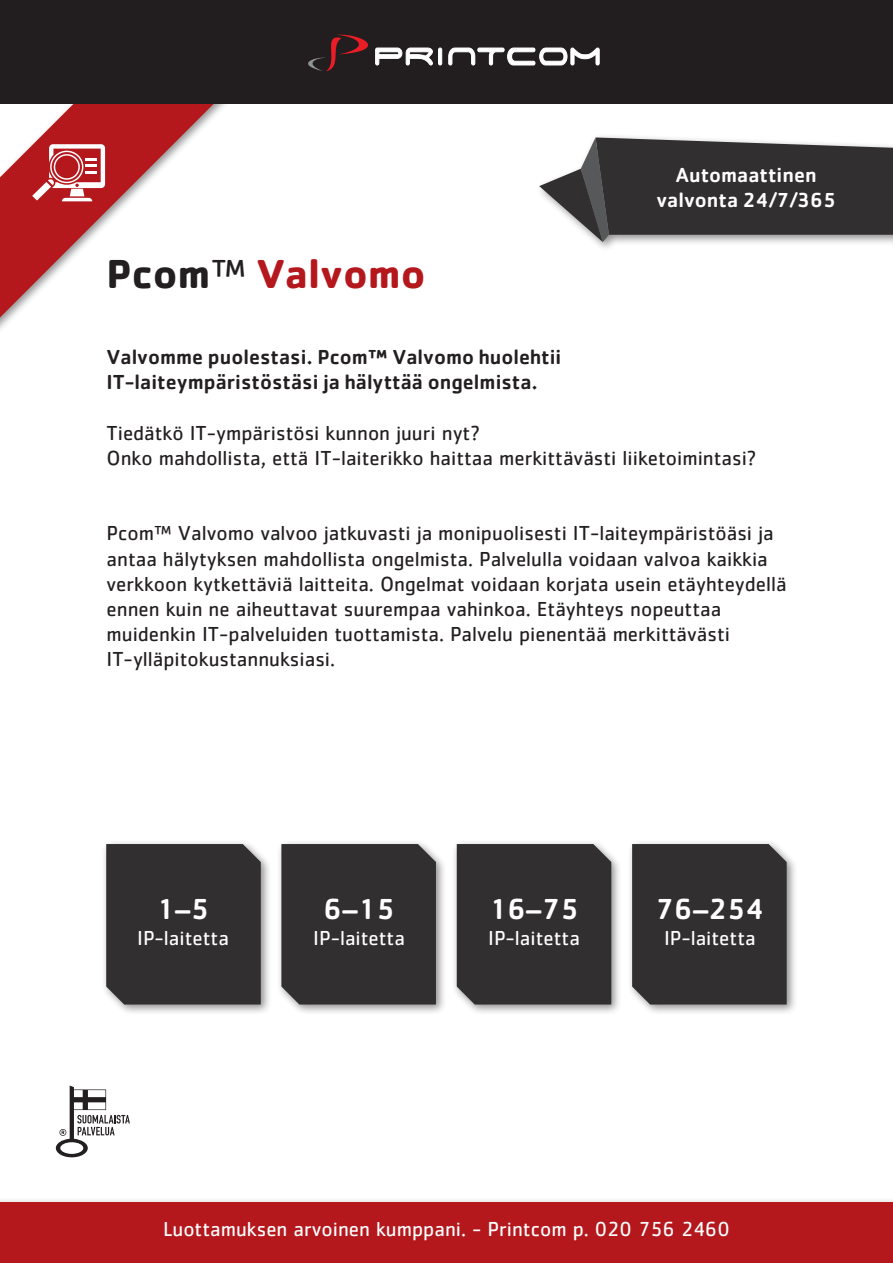
<style>
.page{position:relative;width:893px;height:1263px;background:#fff}
.page>*{position:absolute;margin:0;border:0;box-sizing:border-box;transform-origin:0 0}
.t1{font:700 42px "Cachet Std";color:#b4181d}
.t2{font:500 30px "Cachet Std";color:#fff}
.t3{font:21px/25.2px "Cachet Std";color:#231f20}
.t4{font:21px "Cachet Std";color:#fff}
.t5{font:500 21px "Cachet Std";color:#231f20}
.t6{font:500 21px/25.2px "Cachet Std";color:#fff;text-align:center}
.s1{color:#231f20}
.s2{font-weight:400;color:#231f20}
</style>
<div class="page">
<div style="left:535px;top:133px;width:358px;height:120px;background:#231f20;opacity:.5"></div>
<svg style="left:539px;top:137px;width:354px;height:105px;background:#585657"></svg>
<svg style="left:0;top:103px;width:317px;height:214px"></svg>
<div style="left:0;top:0;width:893px;height:103px;background:#221e1f"></div>
<svg style="left:448px;top:48px;width:152px;height:17px"></svg>
<svg style="left:308px;top:34px;width:134px;height:37px"></svg>
<div style="left:101px;top:839px;width:171px;height:177px;background:#231f20;opacity:.5"></div>
<div style="left:106px;top:844px;width:155px;height:160px;background:#312f30"></div>
<div style="left:276px;top:839px;width:171px;height:177px;background:#231f20;opacity:.5"></div>
<div style="left:281px;top:844px;width:155px;height:160px;background:#312f30"></div>
<div style="left:451px;top:839px;width:172px;height:177px;background:#231f20;opacity:.5"></div>
<div style="left:457px;top:844px;width:154px;height:160px;background:#312f30"></div>
<div style="left:0;top:1197px;width:893px;height:66px;background:#f5f4f5"></div>
<div style="left:0;top:1202px;width:893px;height:61px;background:#b4181d"></div>
<div style="left:627px;top:839px;width:171px;height:177px;background:#231f20;opacity:.5"></div>
<div style="left:632px;top:844px;width:155px;height:160px;background:#312f30"></div>
<svg style="left:32px;top:144px;width:73px;height:57px"></svg>
<svg style="left:56px;top:1085px;width:74px;height:72px"></svg>
<p class="t1" style="left:107px;top:247px;width:321px"><span class="s1">Pcom</span><span class="s2">™</span> Valvomo</p>
<p class="t6" style="left:656px;top:162px;width:181px">Automaattinen valvonta 24/7/365</p>
<p class="t5" style="left:107px;top:344px;width:456px">Valvomme puolestasi. Pcom™ Valvomo huolehtii</p>
<p class="t5" style="left:107px;top:369px;width:433px">IT-laiteympäristöstäsi ja hälyttää ongelmista.</p>
<p class="t3" style="left:107px;top:419px;width:375px">Tiedätkö IT-ympäristösi kunnon juuri nyt?</p>
<p class="t3" style="left:107px;top:445px;width:652px">Onko mahdollista, että IT-laiterikko haittaa merkittävästi liiketoimintasi?</p>
<p class="t3" style="left:107px;top:520px;width:681px">Pcom™ Valvomo valvoo jatkuvasti ja monipuolisesti IT-laiteympäristöäsi ja antaa hälytyksen mahdollista ongelmista. Palvelulla voidaan valvoa kaikkia verkkoon kytkettäviä laitteita. Ongelmat voidaan korjata usein etäyhteydellä ennen kuin ne aiheuttavat suurempaa vahinkoa. Etäyhteys nopeuttaa muidenkin IT-palveluiden tuottamista. Palvelu pienentää merkittävästi IT-ylläpitokustannuksiasi.</p>
<p class="t2" style="left:157px;top:891px;width:54px">1–5</p>
<p class="t4" style="left:137px;top:925px;width:93px">IP-laitetta</p>
<p class="t2" style="left:323px;top:891px;width:73px">6–15</p>
<p class="t4" style="left:313px;top:925px;width:93px">IP-laitetta</p>
<p class="t2" style="left:489px;top:891px;width:92px">16–75</p>
<p class="t4" style="left:488px;top:925px;width:93px">IP-laitetta</p>
<p class="t2" style="left:656px;top:891px;width:110px">76–254</p>
<p class="t4" style="left:664px;top:925px;width:93px">IP-laitetta</p>
<p class="t4" style="left:163px;top:1217px;width:568px">Luottamuksen arvoinen kumppani. - Printcom p. 020 756 2460</p>
</div>
